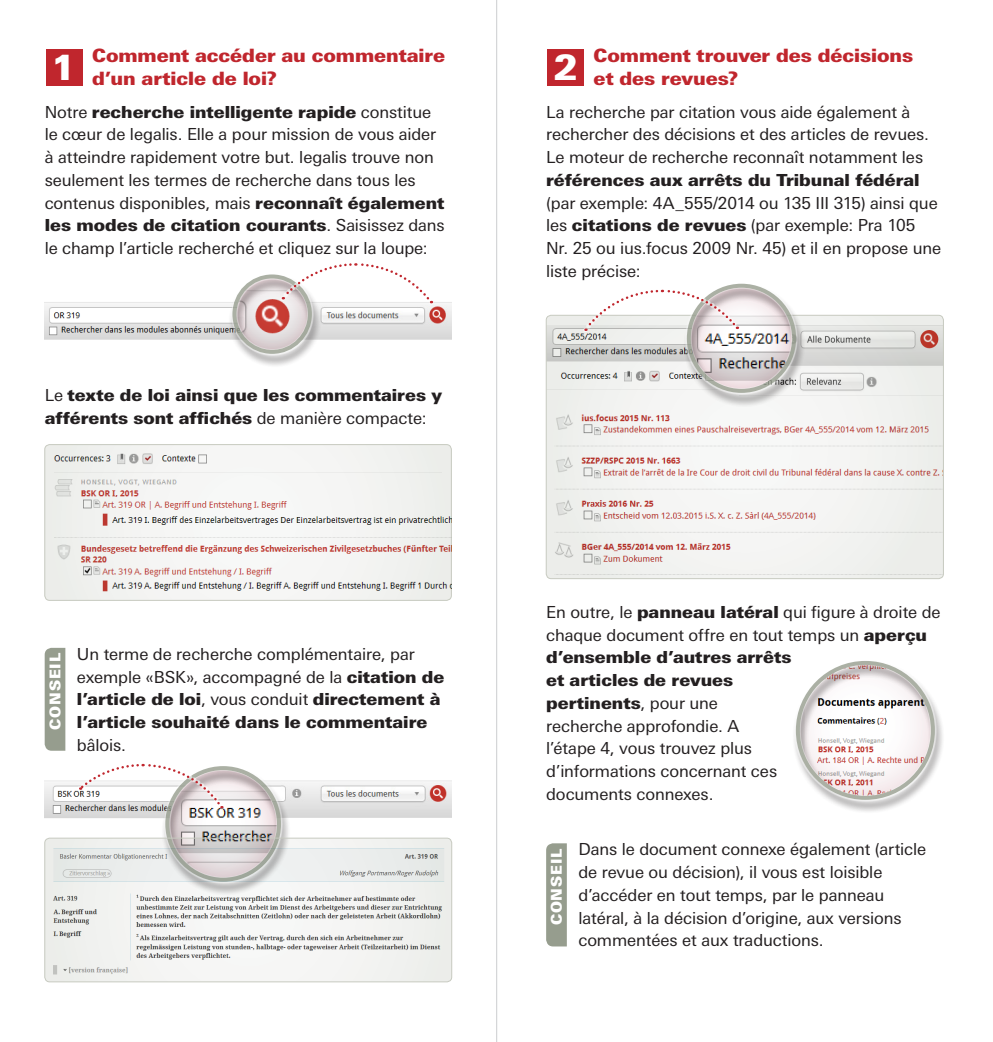
<style>
.page{position:relative;width:993px;height:1042px;background:#fff}
.page>*{position:absolute;margin:0;border:0;box-sizing:border-box;transform-origin:0 0}
.t1{font:900 35px "Linotype Univers Basic";color:#fff}
.t2{font:900 18.38px/22.8px "Linotype Univers Basic";letter-spacing:-.005em;color:#c0262d}
.t3{font:16.62px/22.8px "Linotype Univers Basic";letter-spacing:-.005em;color:#231f20}
.t4{font:900 16.62px/22.8px "Linotype Univers Basic";color:#231f20}
.t5{font:900 14.88px "Linotype Univers Basic";color:#fff}
.s1{font-weight:900}
.s2{font-weight:400}
</style>
<div class="page">
<img style="left:45px;top:302px;width:183px;height:38px">
<img style="left:321px;top:301px;width:130px;height:39px">
<div style="left:45px;top:444px;width:406px;height:156px;background:#f0f1ef;border-radius:5px"></div>
<div style="left:45px;top:444px;width:406px;height:156px;border:1px solid #c7cac0;border-radius:5px"></div>
<img style="left:55px;top:446px;width:262px;height:28px">
<img style="left:55px;top:476px;width:396px;height:121px">
<img style="left:45px;top:780px;width:116px;height:38px">
<img style="left:290px;top:780px;width:161px;height:38px">
<div style="left:45px;top:648px;width:20px;height:103px;background:#969d8e"></div>
<div style="left:46px;top:49px;width:36px;height:36px;background:#c0262d"></div>
<div style="left:228px;top:275px;width:93px;height:93px;background:#231f20;opacity:.75"></div>
<div style="left:231px;top:273px;width:82px;height:82px;background:#fff;opacity:.5"></div>
<div style="left:232px;top:274px;width:80px;height:80px;border:4px solid #969d8e;border-radius:50%"></div>
<div style="left:161px;top:767px;width:129px;height:129px;background:#231f20;opacity:.75"></div>
<div style="left:163px;top:764px;width:120px;height:119px;background:#fff;opacity:.5"></div>
<div style="left:165px;top:766px;width:116px;height:116px;border:4px solid #969d8e;border-radius:50%"></div>
<svg style="left:45px;top:838px;width:406px;height:144px"></svg>
<div style="left:45px;top:838px;width:406px;height:144px;border:1px solid #c7cac0;border-radius:5px"></div>
<div style="left:280px;top:262px;width:153px;height:42px;background:#fff;opacity:.6"></div>
<svg style="left:281px;top:262px;width:151px;height:41px"></svg>
<div style="left:78px;top:763px;width:146px;height:46px;background:#fff;opacity:.6"></div>
<svg style="left:79px;top:763px;width:143px;height:45px"></svg>
<svg style="left:546px;top:315px;width:397px;height:264px"></svg>
<img style="left:548px;top:326px;width:393px;height:248px">
<img style="left:805px;top:326px;width:136px;height:81px">
<div style="left:546px;top:315px;width:397px;height:264px;border:1px solid #c7cac0;border-radius:5px"></div>
<div style="left:546px;top:843px;width:20px;height:103px;background:#969d8e"></div>
<div style="left:547px;top:49px;width:36px;height:36px;background:#c0262d"></div>
<div style="left:682px;top:284px;width:123px;height:123px;background:#231f20;opacity:.75"></div>
<div style="left:685px;top:282px;width:112px;height:112px;background:#fff;opacity:.5"></div>
<div style="left:686px;top:284px;width:109px;height:109px;border:4px solid #969d8e;border-radius:50%"></div>
<div style="left:791px;top:661px;width:153px;height:153px;background:#231f20;opacity:.75"></div>
<div style="left:793px;top:659px;width:143px;height:142px;background:#fff;opacity:.5"></div>
<div style="left:795px;top:661px;width:139px;height:139px;border:4px solid #969d8e;border-radius:50%"></div>
<div style="left:583px;top:289px;width:156px;height:43px;background:#fff;opacity:.6"></div>
<svg style="left:583px;top:288px;width:154px;height:43px"></svg>
<hr style="left:496px;top:0;width:1px;height:1042px;background:#d5d6d8">
<p class="t2" style="left:92px;top:44px;width:354px">Comment accéder au commentaire d’un article de loi?</p>
<p class="t3" style="left:45px;top:100px;width:401px">Notre <span class="s1">recherche intelligente rapide</span> constitue le cœur de legalis. Elle a pour mission de vous aider à atteindre rapidement votre but. legalis trouve non seulement les termes de recherche dans tous les contenus disponibles, mais <span class="s1">reconnaît également les modes de citation courants</span>. Saisissez dans le champ l’article recherché et cliquez sur la loupe:</p>
<h1 class="t1" style="left:51px;top:46px;width:25px">1</h1>
<p class="t2" style="left:593px;top:44px;width:321px">Comment trouver des décisions et des revues?</p>
<p class="t3" style="left:546px;top:100px;width:384px">La recherche par citation vous aide également à rechercher des décisions et des articles de revues.<br>Le moteur de recherche reconnaît notamment les</p>
<p class="t4" style="left:546px;top:168px;width:375px">références aux arrêts du Tribunal fédéral</p>
<p class="t3" style="left:546px;top:191px;width:396px">(par exemple: 4A_555/2014 ou 135 III 315) ainsi que les <span class="s1">citations de revues</span> (par exemple: Pra 105<br>Nr. 25 ou ius.focus 2009 Nr. 45) et il en propose une liste précise:</p>
<h1 class="t1" style="left:553px;top:46px;width:25px">2</h1>
<p class="t4" style="left:45px;top:383px;width:399px"><span class="s2">Le</span> texte de loi ainsi que les commentaires y afférents sont affichés <span class="s2">de manière compacte:</span></p>
<p class="t5" style="left:46px;top:730px;width:78px;rotate:-90deg">CONSEIL</p>
<p class="t3" style="left:77px;top:642px;width:369px">Un terme de recherche complémentaire, par exemple «BSK», accompagné de la <span class="s1">citation de l’article de loi</span>, vous conduit <span class="s1">directement à l’article souhaité dans le commentaire</span></p>
<p class="t3" style="left:77px;top:733px;width:51px">bâlois.</p>
<p class="t3" style="left:546px;top:600px;width:396px">En outre, le <span class="s1">panneau latéral</span> qui figure à droite de chaque document offre en tout temps un <span class="s1">aperçu d’ensemble d’autres arrêts<br>et articles de revues<br>pertinents</span>, pour une<br>recherche approfondie. A<br>l’étape 4, vous trouvez plus<br>d’informations concernant ces<br>documents connexes.</p>
<p class="t5" style="left:547px;top:925px;width:78px;rotate:-90deg">CONSEIL</p>
<p class="t3" style="left:578px;top:838px;width:349px">Dans le document connexe également (article de revue ou décision), il vous est loisible d’accéder en tout temps, par le panneau latéral, à la décision d’origine, aux versions commentées et aux traductions.</p>
</div>
